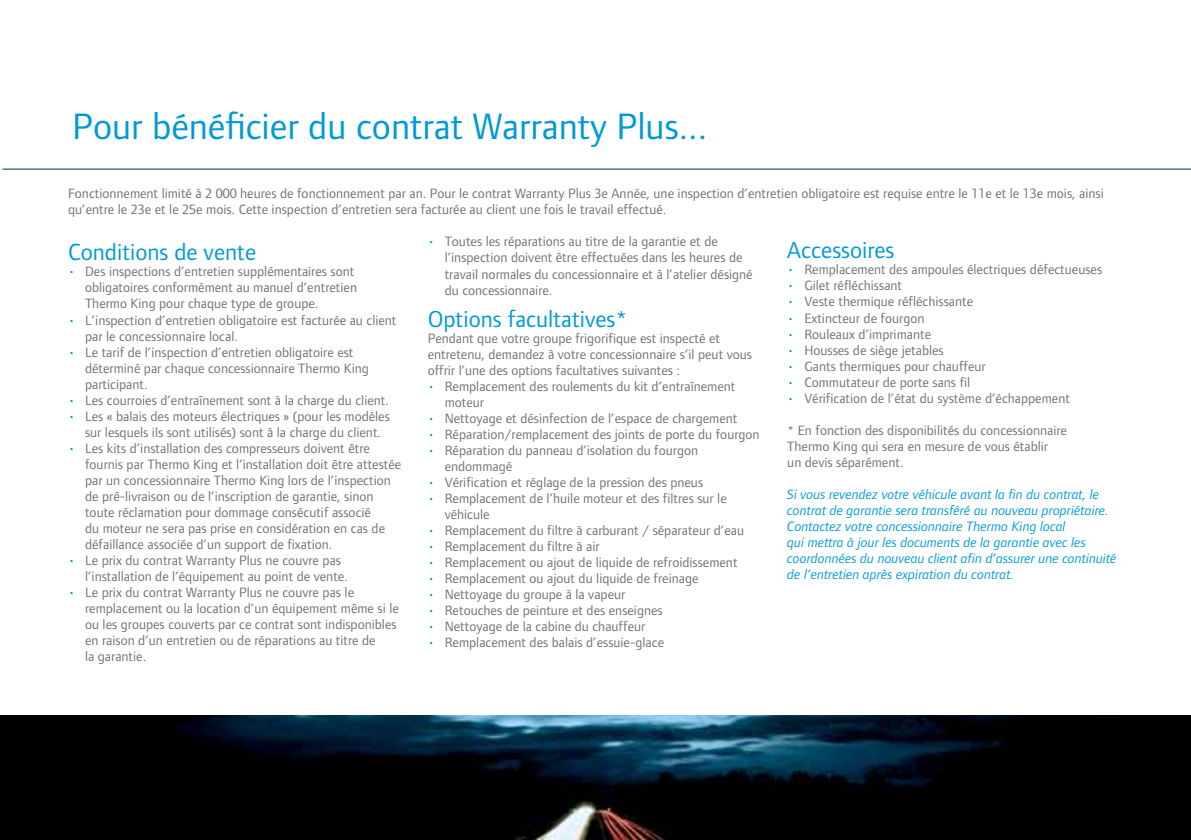
<style>
.page{position:relative;width:1191px;height:840px;background:#fff}
.page>*{position:absolute;margin:0;border:0;box-sizing:border-box;transform-origin:0 0}
.t1{font:38px "Foundry Form Sans Blonde";color:#0099d8}
.t2{font:24px "Foundry Form Sans Blonde";color:#0099d8}
.t3{font:14px/16px "Foundry Form Sans Blonde";color:#717275}
.t4{font:italic 14px/16px "Foundry Form Sans Blonde";color:#0099d8}
.s1{color:#0099d8}
</style>
<div class="page">
<hr style="left:2px;top:169px;width:1189px;height:1px;background:#003450">
<img style="left:0;top:715px;width:1191px;height:124px">
<h1 class="t1" style="left:72px;top:104px;width:636px">Pour bénéficier du contrat Warranty Plus...</h1>
<p class="t3" style="left:68px;top:185px;width:1037px">Fonctionnement limité à 2 000 heures de fonctionnement par an. Pour le contrat Warranty Plus 3e Année, une inspection d’entretien obligatoire est requise entre le 11e et le 13e mois, ainsi qu’entre le 23e et le 25e mois. Cette inspection d’entretien sera facturée au client une fois le travail effectué.</p>
<h2 class="t2" style="left:68px;top:239px;width:189px">Conditions de vente</h2>
<p class="t3" style="left:85px;top:263px;width:273px;text-indent:-17px"><span class="s1">•</span> Des inspections d’entretien supplémentaires sont obligatoires conformément au manuel d’entretien<br>Thermo King pour chaque type de groupe.</p>
<p class="t3" style="left:85px;top:311px;width:313px;text-indent:-17px"><span class="s1">•</span> L’inspection d’entretien obligatoire est facturée au client par le concessionnaire local.</p>
<p class="t3" style="left:85px;top:343px;width:285px;text-indent:-17px"><span class="s1">•</span> Le tarif de l’inspection d’entretien obligatoire est déterminé par chaque concessionnaire Thermo King participant.</p>
<p class="t3" style="left:68px;top:391px;width:322px"><span class="s1">•</span> Les courroies d’entraînement sont à la charge du client.</p>
<p class="t3" style="left:68px;top:407px;width:323px;text-align:center"><span class="s1">•</span> Les « balais des moteurs électriques » (pour les modèles sur lesquels ils sont utilisés) sont à la charge du client.</p>
<p class="t3" style="left:85px;top:439px;width:318px;text-indent:-17px"><span class="s1">•</span> Les kits d’installation des compresseurs doivent être fournis par Thermo King et l’installation doit être attestée par un concessionnaire Thermo King lors de l’inspection de pré-livraison ou de l’inscription de garantie, sinon toute réclamation pour dommage consécutif associé<br>du moteur ne sera pas prise en considération en cas de défaillance associée d’un support de fixation.</p>
<p class="t3" style="left:85px;top:551px;width:264px;text-indent:-17px"><span class="s1">•</span> Le prix du contrat Warranty Plus ne couvre pas l’installation de l’équipement au point de vente.</p>
<p class="t3" style="left:85px;top:583px;width:315px;text-indent:-17px"><span class="s1">•</span> Le prix du contrat Warranty Plus ne couvre pas le remplacement ou la location d’un équipement même si le ou les groupes couverts par ce contrat sont indisponibles en raison d’un entretien ou de réparations au titre de<br>la garantie.</p>
<p class="t3" style="left:445px;top:233px;width:309px;text-indent:-17px"><span class="s1">•</span> Toutes les réparations au titre de la garantie et de l’inspection doivent être effectuées dans les heures de travail normales du concessionnaire et à l’atelier désigné du concessionnaire.</p>
<h2 class="t2" style="left:428px;top:305px;width:201px">Options facultatives*</h2>
<p class="t3" style="left:428px;top:329px;width:326px">Pendant que votre groupe frigorifique est inspecté et entretenu, demandez à votre concessionnaire s’il peut vous offrir l’une des options facultatives suivantes :</p>
<p class="t3" style="left:445px;top:377px;width:292px;text-indent:-17px"><span class="s1">•</span> Remplacement des roulements du kit d’entraînement moteur</p>
<p class="t3" style="left:428px;top:409px;width:311px"><span class="s1">•</span> Nettoyage et désinfection de l’espace de chargement</p>
<p class="t3" style="left:428px;top:425px;width:333px"><span class="s1">•</span> Réparation/remplacement des joints de porte du fourgon</p>
<p class="t3" style="left:445px;top:441px;width:255px;text-indent:-17px"><span class="s1">•</span> Réparation du panneau d’isolation du fourgon endommagé</p>
<p class="t3" style="left:428px;top:473px;width:277px"><span class="s1">•</span> Vérification et réglage de la pression des pneus</p>
<p class="t3" style="left:445px;top:489px;width:284px;text-indent:-17px"><span class="s1">•</span> Remplacement de l’huile moteur et des filtres sur le véhicule</p>
<p class="t3" style="left:428px;top:521px;width:318px"><span class="s1">•</span> Remplacement du filtre à carburant / séparateur d’eau</p>
<p class="t3" style="left:428px;top:537px;width:174px"><span class="s1">•</span> Remplacement du filtre à air</p>
<p class="t3" style="left:428px;top:553px;width:311px"><span class="s1">•</span> Remplacement ou ajout de liquide de refroidissement</p>
<p class="t3" style="left:428px;top:569px;width:272px"><span class="s1">•</span> Remplacement ou ajout du liquide de freinage</p>
<p class="t3" style="left:428px;top:585px;width:199px"><span class="s1">•</span> Nettoyage du groupe à la vapeur</p>
<p class="t3" style="left:428px;top:601px;width:236px"><span class="s1">•</span> Retouches de peinture et des enseignes</p>
<p class="t3" style="left:428px;top:617px;width:219px"><span class="s1">•</span> Nettoyage de la cabine du chauffeur</p>
<p class="t3" style="left:428px;top:633px;width:238px"><span class="s1">•</span> Remplacement des balais d’essuie-glace</p>
<h2 class="t2" style="left:787px;top:237px;width:109px">Accessoires</h2>
<p class="t3" style="left:787px;top:261px;width:316px"><span class="s1">•</span> Remplacement des ampoules électriques défectueuses</p>
<p class="t3" style="left:787px;top:277px;width:116px"><span class="s1">•</span> Gilet réfléchissant</p>
<p class="t3" style="left:787px;top:293px;width:187px"><span class="s1">•</span> Veste thermique réfléchissante</p>
<p class="t3" style="left:787px;top:309px;width:139px"><span class="s1">•</span> Extincteur de fourgon</p>
<p class="t3" style="left:787px;top:325px;width:145px"><span class="s1">•</span> Rouleaux d’imprimante</p>
<p class="t3" style="left:787px;top:341px;width:158px"><span class="s1">•</span> Housses de siège jetables</p>
<p class="t3" style="left:787px;top:357px;width:200px"><span class="s1">•</span> Gants thermiques pour chauffeur</p>
<p class="t3" style="left:787px;top:373px;width:184px"><span class="s1">•</span> Commutateur de porte sans fil</p>
<p class="t3" style="left:787px;top:389px;width:284px"><span class="s1">•</span> Vérification de l’état du système d’échappement</p>
<p class="t3" style="left:787px;top:421px;width:281px">* En fonction des disponibilités du concessionnaire<br>Thermo King qui sera en mesure de vous établir<br>un devis séparément.</p>
<p class="t4" style="left:787px;top:485px;width:331px">Si vous revendez votre véhicule avant la fin du contrat, le contrat de garantie sera transféré au nouveau propriétaire.<br>Contactez votre concessionnaire Thermo King local<br>qui mettra à jour les documents de la garantie avec les coordonnées du nouveau client afin d’assurer une continuité de l’entretien après expiration du contrat.</p>
</div>
